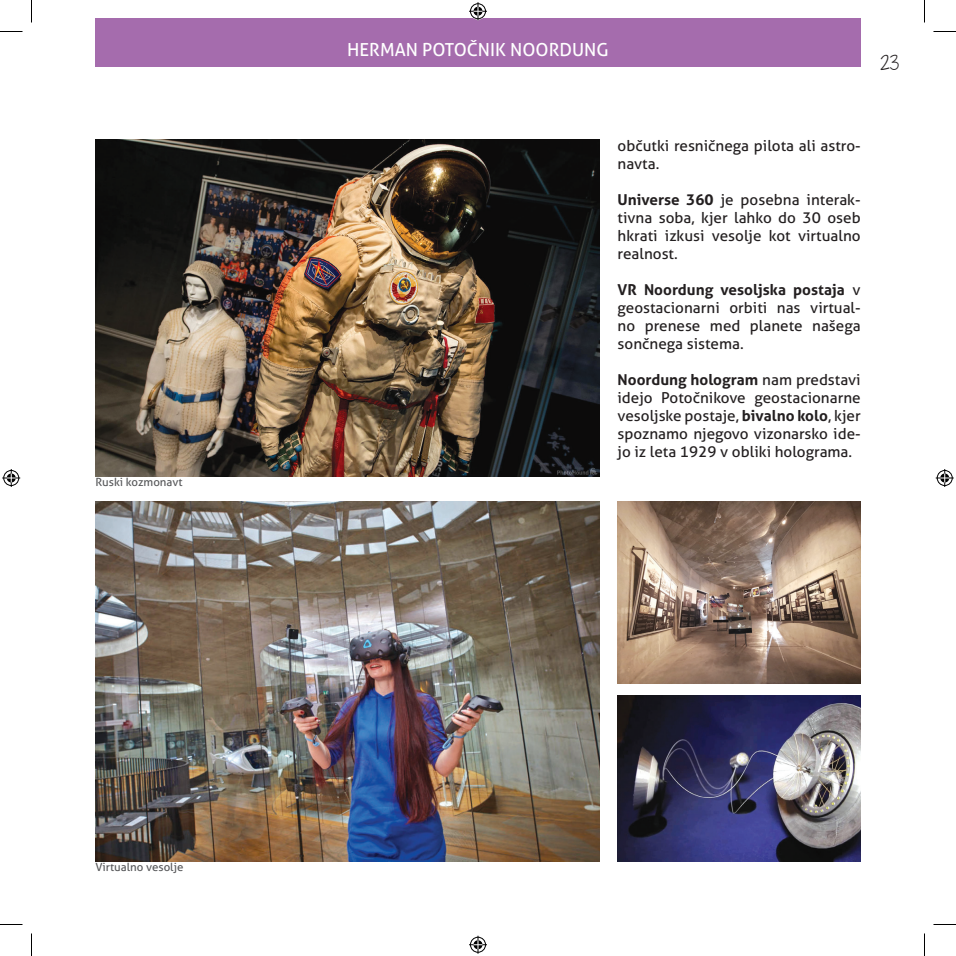
<style>
.page{position:relative;width:956px;height:956px;background:#fff}
.page>*{position:absolute;margin:0;border:0;box-sizing:border-box;transform-origin:0 0}
.t1{font:18px "Aller";color:#fff}
.t2{font:18px "KG When Oceans Rise";color:#231f20}
.t3{font:15px/18px "Aller";color:#231f20;text-align:justify}
.t4{font:11.25px "Aller";color:#57585a}
.s1{font-weight:700}
</style>
<div class="page">
<div style="left:95px;top:19px;width:766px;height:48px;background:#a56cad"></div>
<img style="left:95px;top:140px;width:505px;height:337px">
<img style="left:95px;top:501px;width:505px;height:360px">
<img style="left:618px;top:501px;width:243px;height:182px">
<img style="left:618px;top:696px;width:243px;height:165px">
<svg style="left:0;top:31px;width:22px;height:1px"></svg>
<svg style="left:933px;top:31px;width:23px;height:1px"></svg>
<svg style="left:0;top:924px;width:22px;height:1px"></svg>
<svg style="left:933px;top:924px;width:23px;height:1px"></svg>
<svg style="left:31px;top:0;width:1px;height:23px"></svg>
<svg style="left:31px;top:933px;width:1px;height:23px"></svg>
<svg style="left:924px;top:0;width:1px;height:23px"></svg>
<svg style="left:924px;top:933px;width:1px;height:23px"></svg>
<svg style="left:469px;top:2px;width:18px;height:18px"></svg>
<svg style="left:469px;top:936px;width:18px;height:18px"></svg>
<svg style="left:2px;top:469px;width:18px;height:18px"></svg>
<svg style="left:936px;top:469px;width:18px;height:18px"></svg>
<p class="t4" style="left:95px;top:475px;width:89px">Ruski kozmonavt</p>
<p class="t4" style="left:95px;top:860px;width:90px">Virtualno vesolje</p>
<p class="t1" style="left:347px;top:38px;width:263px">HERMAN POTOČNIK NOORDUNG</p>
<p class="t2" style="left:881px;top:53px;width:20px">23</p>
<p class="t3" style="left:618px;top:137px;width:245px">občutki resničnega pilota ali astro&shy;navta.</p>
<p class="t3" style="left:618px;top:191px;width:245px"><span class="s1">Universe 360</span> je posebna interak&shy;tivna soba, kjer lahko do 30 oseb hkrati izkusi vesolje kot virtualno realnost.</p>
<p class="t3" style="left:618px;top:281px;width:245px"><span class="s1">VR Noordung vesoljska postaja</span> v geostacionarni orbiti nas virtual&shy;no prenese med planete našega sončnega sistema.</p>
<p class="t3" style="left:618px;top:371px;width:245px"><span class="s1">Noordung hologram</span> nam predstavi idejo Potočnikove geostacionarne vesoljske postaje, <span class="s1">bivalno kolo</span>, kjer spoznamo njegovo vizonarsko ide&shy;jo iz leta 1929 v obliki holograma.</p>
</div>
